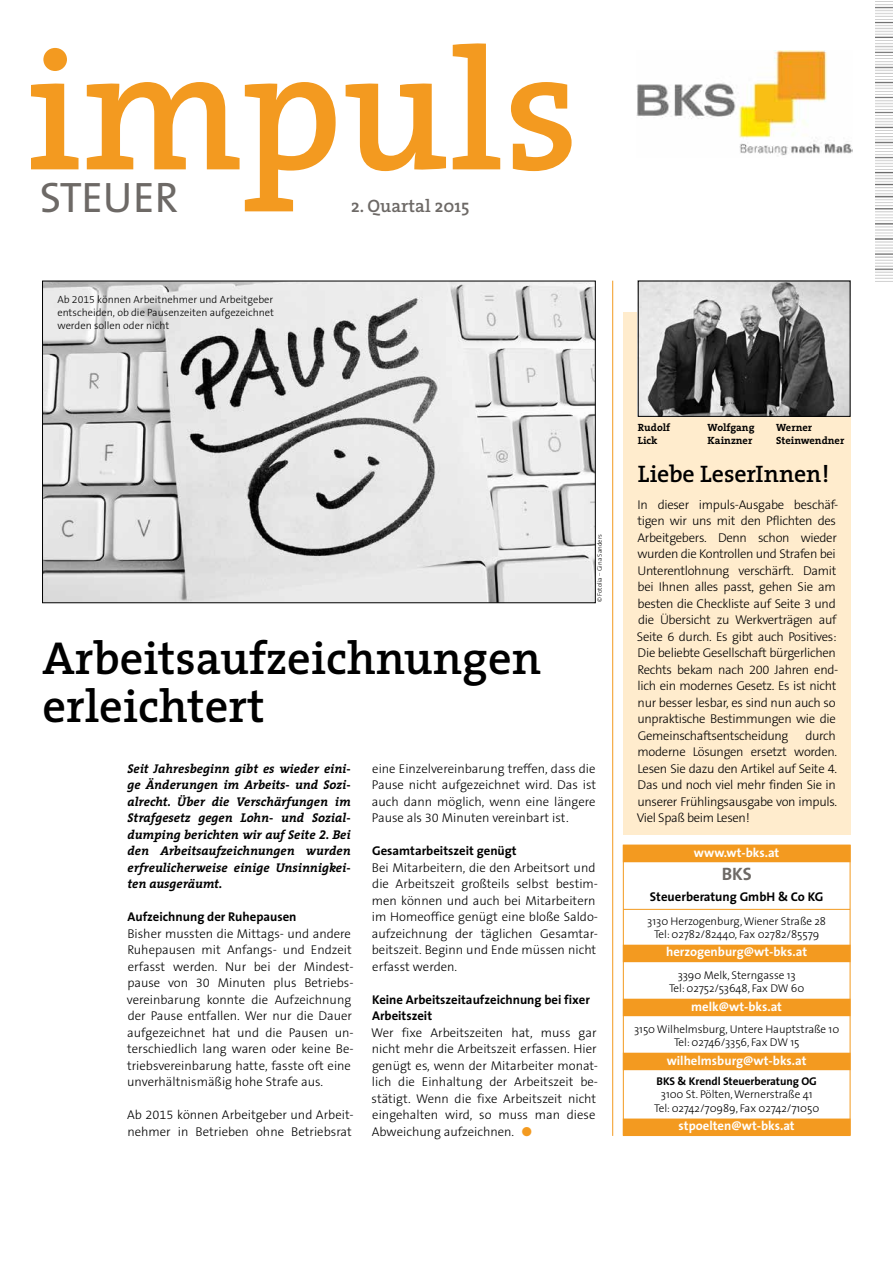
<style>
.page{position:relative;width:893px;height:1263px;background:#fff}
.page>*{position:absolute;margin:0;border:0;box-sizing:border-box;transform-origin:0 0}
.t1{font:600 172.2px "The Serif";color:#f39a20}
.t2{font:600 46.5px/48px "The Serif";color:#000}
.t3{font:42.9px "The Sans Caps";color:#6d6966}
.t4{font:600 24px "The Serif";letter-spacing:-.005em;color:#000}
.t5{font:600 18px "The Serif";color:#6d6966}
.t6{font:700 18px "The Sans";color:#6d6966}
.t7{font:300 12.75px/16.5px "The Sans B3";color:#000}
.t8{font:300 12.75px/16.5px "The Sans B3";letter-spacing:-.025em;color:#000}
.t9{font:italic 700 12.75px/16.5px "The Serif";color:#000;text-align:justify}
.t10{font:700 12.75px/16.5px "The Sans";color:#000}
.t11{font:700 12.75px "The Sans";color:#fff}
.t12{font:300 11.25px/13.5px "The Sans";letter-spacing:-.005em;color:#000;text-align:center}
.t13{font:700 11.25px "The Sans";letter-spacing:-.005em;color:#000}
.t14{font:300 10.5px/12.8px "The Sans B3";color:#000;text-align:justify}
.t15{font:700 10.5px/12.8px "The Serif";color:#000}
.t16{font:300 6.45px "The Sans";color:#000}
.s1{font-family:"The Serif Bold Expert";font-weight:400}
.s2{color:#f39a20}
</style>
<div class="page">
<div style="left:623px;top:312px;width:227px;height:523px;background:#ffeccd"></div>
<img style="left:640px;top:283px;width:208px;height:132px">
<div style="left:638px;top:281px;width:212px;height:136px;border:1px solid #000"></div>
<img style="left:636px;top:50px;width:217px;height:106px">
<hr style="left:612px;top:281px;width:1px;height:855px;background:#f39a20">
<hr style="left:623px;top:909px;width:227px;height:1px;background:#f39a20">
<div style="left:623px;top:945px;width:227px;height:17px;background:#f39a20"></div>
<div style="left:623px;top:999px;width:227px;height:17px;background:#f39a20"></div>
<div style="left:623px;top:845px;width:227px;height:17px;background:#f39a20"></div>
<div style="left:623px;top:1053px;width:227px;height:17px;background:#f39a20"></div>
<div style="left:623px;top:1119px;width:227px;height:16px;background:#f39a20"></div>
<div style="left:623px;top:1119px;width:227px;height:17px;border:1px solid #f39a20"></div>
<svg style="left:42px;top:280px;width:554px;height:323px;background:#d0d0d0"></svg>
<h1 class="t1" style="left:26px;top:-32px;width:554px">impuls</h1>
<h3 class="t3" style="left:40px;top:161px;width:140px">STEUER</h3>
<h3 class="t5" style="left:351px;top:191px;width:120px">2. Quartal 2015</h3>
<p class="t14" style="left:57px;top:294px;width:218px">Ab 2015 können Arbeitnehmer und Arbeitgeber entscheiden, ob die Pausenzeiten aufgezeichnet werden sollen oder nicht</p>
<h2 class="t2" style="left:43px;top:633px;width:500px">Arbeitsaufzeichnungen erleichtert</h2>
<p class="t16" style="left:594px;top:602px;width:69px;rotate:-90deg">© Fotolia – Gina Sanders</p>
<p class="t9" style="left:128px;top:760px;width:225px">Seit Jahresbeginn gibt es wieder eini&shy;ge Änderungen im Arbeits- und Sozi&shy;alrecht. Über die Verschärfungen im Strafgesetz gegen Lohn- und Sozial&shy;dumping berichten wir auf Seite <span class="s1">2</span>. Bei den Arbeitsaufzeichnungen wurden erfreulicherweise einige Unsinnigkei&shy;ten ausgeräumt.</p>
<p class="t10" style="left:128px;top:908px;width:171px">Aufzeichnung der Ruhepausen</p>
<p class="t7" style="left:127px;top:926px;width:228px">Bisher mussten die Mittags- und andere Ruhepausen mit Anfangs- und Endzeit erfasst werden. Nur bei der Mindest&shy;pause von 30 Minuten plus Betriebs&shy;vereinbarung konnte die Aufzeichnung der Pause entfallen. Wer nur die Dauer aufgezeichnet hat und die Pausen un&shy;terschiedlich lang waren oder keine Be&shy;triebsvereinbarung hatte, fasste oft eine unverhältnismäßig hohe Strafe aus.</p>
<p class="t7" style="left:127px;top:1107px;width:228px">Ab 2015 können Arbeitgeber und Arbeit&shy;nehmer in Betrieben ohne Betriebsrat</p>
<p class="t7" style="left:372px;top:761px;width:226px;text-align:justify">eine Einzelvereinbarung treffen, dass die Pause nicht aufgezeichnet wird. Das ist auch dann möglich, wenn eine längere Pause als 30 Minuten vereinbart ist.</p>
<p class="t10" style="left:372px;top:842px;width:146px">Gesamtarbeitszeit genügt</p>
<p class="t7" style="left:372px;top:860px;width:228px">Bei Mitarbeitern, die den Arbeitsort und die Arbeitszeit großteils selbst bestim&shy;men können und auch bei Mitarbeitern im Homeoffice genügt eine bloße Saldo&shy;aufzeichnung der täglichen Gesamtar&shy;beitszeit. Beginn und Ende müssen nicht erfasst werden.</p>
<p class="t10" style="left:372px;top:991px;width:219px">Keine Arbeitszeitaufzeichnung bei fixer<br>Arbeitszeit</p>
<p class="t7" style="left:371px;top:1025px;width:229px">Wer fixe Arbeitszeiten hat, muss gar nicht mehr die Arbeitszeit erfassen. Hier genügt es, wenn der Mitarbeiter monat&shy;lich die Einhaltung der Arbeitszeit be&shy;stätigt. Wenn die fixe Arbeitszeit nicht eingehalten wird, so muss man diese Abweichung aufzeichnen. <span class="s2">●</span></p>
<p class="t15" style="left:638px;top:421px;width:34px">Rudolf<br>Lick</p>
<p class="t15" style="left:708px;top:421px;width:48px">Wolfgang<br>Kainzner</p>
<p class="t15" style="left:776px;top:421px;width:70px">Werner<br>Steinwendner</p>
<h3 class="t4" style="left:638px;top:454px;width:193px">Liebe LeserInnen!</h3>
<p class="t8" style="left:637px;top:497px;width:203px">In dieser impuls-Ausgabe beschäf&shy;tigen wir uns mit den Pflichten des Arbeitgebers. Denn schon wieder wurden die Kontrollen und Strafen bei Unterentlohnung verschärft. Damit bei Ihnen alles passt, gehen Sie am besten die Checkliste auf Seite 3 und die Übersicht zu Werkverträgen auf Seite 6 durch. Es gibt auch Positives:<br>Die beliebte Gesellschaft bürgerlichen Rechts bekam nach 200 Jahren end&shy;lich ein modernes Gesetz. Es ist nicht nur besser lesbar, es sind nun auch so unpraktische Bestimmungen wie die Gemeinschaftsentscheidung</p>
<p class="t7" style="left:637px;top:728px;width:202px;text-align:justify;text-indent:169px">durch moderne Lösungen ersetzt worden.<br>Lesen Sie dazu den Artikel auf Seite 4.<br>Das und noch viel mehr finden Sie in unserer Frühlingsausgabe von impuls.<br>Viel Spaß beim Lesen!</p>
<p class="t11" style="left:694px;top:841px;width:87px">www.wt-bks.at</p>
<h3 class="t6" style="left:722px;top:859px;width:32px">BKS</h3>
<p class="t10" style="left:650px;top:888px;width:175px">Steuerberatung GmbH &amp; Co KG</p>
<p class="t12" style="left:647px;top:914px;width:180px">3130 Herzogenburg, Wiener Straße 28<br>Tel: 02782/82440, Fax 02782/85579</p>
<p class="t12" style="left:669px;top:968px;width:137px">3390 Melk, Sterngasse 13<br>Tel: 02752/53648, Fax DW 60</p>
<p class="t12" style="left:634px;top:1022px;width:207px">3150 Wilhelmsburg, Untere Hauptstraße 10<br>Tel: 02746/3356, Fax DW 15</p>
<p class="t13" style="left:656px;top:1071px;width:162px">BKS &amp; Krendl Steuerberatung OG</p>
<p class="t12" style="left:654px;top:1087px;width:167px">3100 St. Pölten, Wernerstraße 41<br>Tel: 02742/70989, Fax 02742/71050</p>
<p class="t11" style="left:666px;top:941px;width:142px">herzogenburg@wt-bks.at</p>
<p class="t11" style="left:691px;top:995px;width:92px">melk@wt-bks.at</p>
<p class="t11" style="left:667px;top:1049px;width:141px">wilhelmsburg@wt-bks.at</p>
<p class="t11" style="left:679px;top:1115px;width:118px">stpoelten@wt-bks.at</p>
</div>
